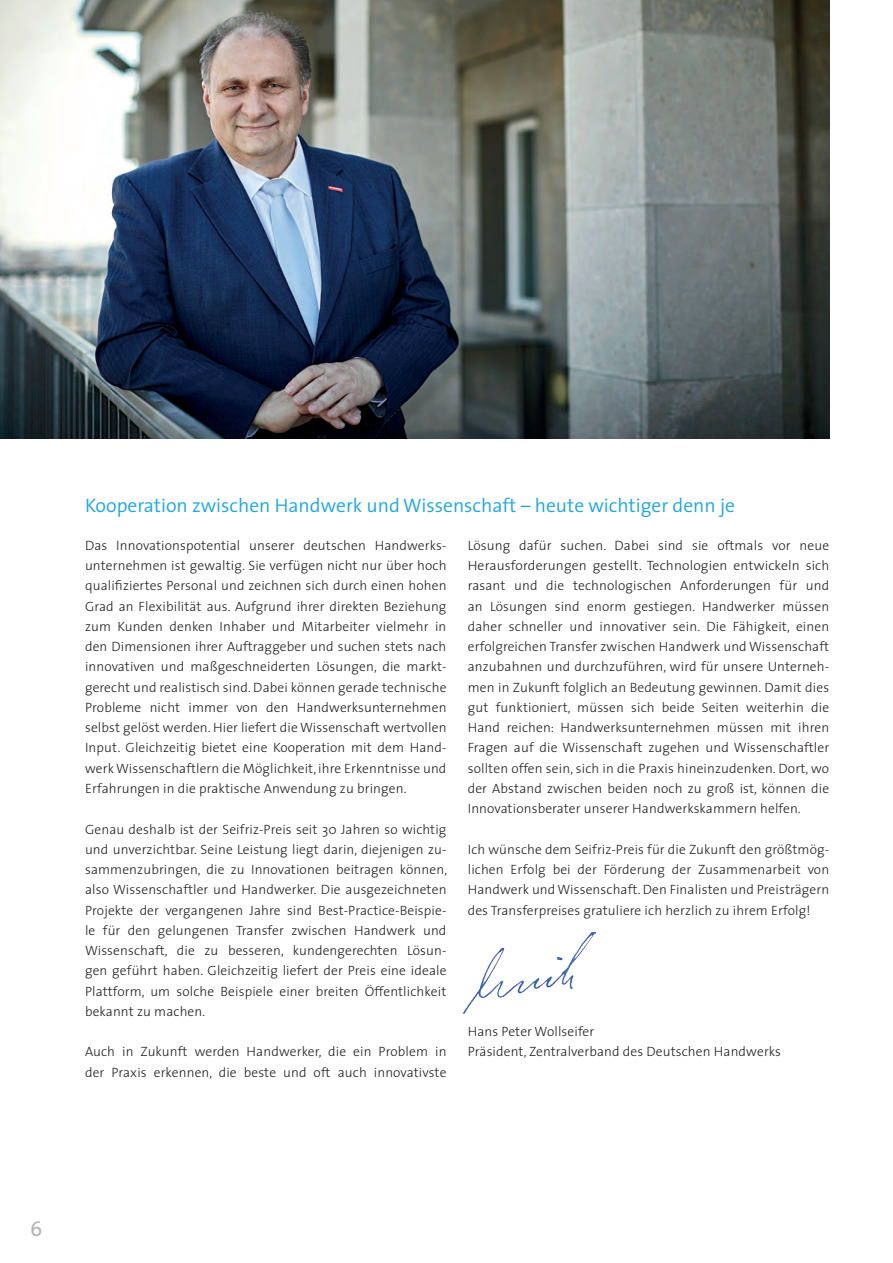
<style>
.page{position:relative;width:893px;height:1263px;background:#fff}
.page>*{position:absolute;margin:0;border:0;box-sizing:border-box;transform-origin:0 0}
.t1{font:21px "The Sans";color:#b2b3b7}
.Subline{font:300 19.5px "The Sans";color:#1da6df}
.Copy{font:300 13.5px/20.2px "The Sans";letter-spacing:.01em;color:#231f20;text-align:justify}
</style>
<div class="page">
<img style="left:463px;top:932px;width:132px;height:81px">
<img style="left:0;top:0;width:829px;height:438px">
<p class="Subline" style="left:85px;top:489px;width:651px">Kooperation zwischen Handwerk und Wissenschaft – heute wichtiger denn je</p>
<p class="Copy" style="left:85px;top:535px;width:363px">Das Innovationspotential unserer deutschen Handwerks&shy;unternehmen ist gewaltig. Sie verfügen nicht nur über hoch qualifiziertes Personal und zeichnen sich durch einen hohen Grad an Flexibilität aus. Aufgrund ihrer direkten Beziehung zum Kunden denken Inhaber und Mitarbeiter vielmehr in den Dimensionen ihrer Auftraggeber und suchen stets nach innovativen und maßgeschneiderten Lösungen, die markt&shy;gerecht und realistisch sind. Dabei können gerade technische Probleme nicht immer von den Handwerksunternehmen selbst gelöst werden. Hier liefert die Wissenschaft wertvollen Input. Gleichzeitig bietet eine Kooperation mit dem Hand&shy;werk Wissenschaftlern die Möglichkeit, ihre Erkenntnisse und Erfahrungen in die praktische Anwendung zu bringen.</p>
<p class="Copy" style="left:85px;top:818px;width:364px">Genau deshalb ist der Seifriz-Preis seit 30 Jahren so wichtig und unverzichtbar. Seine Leistung liegt darin, diejenigen zu&shy;sammenzubringen, die zu Innovationen beitragen können, also Wissenschaftler und Handwerker. Die ausgezeichneten Projekte der vergangenen Jahre sind Best-Practice-Beispie&shy;le für den gelungenen Transfer zwischen Handwerk und Wissenschaft, die zu besseren, kundengerechten Lösun&shy;gen geführt haben. Gleichzeitig liefert der Preis eine ideale Plattform, um solche Beispiele einer breiten Öffentlichkeit bekannt zu machen.</p>
<p class="Copy" style="left:85px;top:1041px;width:363px">Auch in Zukunft werden Handwerker, die ein Problem in der Praxis erkennen, die beste und oft auch innovativste</p>
<p class="Copy" style="left:468px;top:535px;width:363px">Lösung dafür suchen. Dabei sind sie oftmals vor neue Herausforderungen gestellt. Technologien entwickeln sich rasant und die technologischen Anforderungen für und an Lösungen sind enorm gestiegen. Handwerker müssen daher schneller und innovativer sein. Die Fähigkeit, einen erfolgreichen Transfer zwischen Handwerk und Wissenschaft anzubahnen und durchzuführen, wird für unsere Unterneh&shy;men in Zukunft folglich an Bedeutung gewinnen. Damit dies gut funktioniert, müssen sich beide Seiten weiterhin die Hand reichen: Handwerksunternehmen müssen mit ihren Fragen auf die Wissenschaft zugehen und Wissenschaftler sollten offen sein, sich in die Praxis hineinzudenken. Dort, wo der Abstand zwischen beiden noch zu groß ist, können die Innovationsberater unserer Handwerkskammern helfen.</p>
<p class="Copy" style="left:468px;top:839px;width:363px">Ich wünsche dem Seifriz-Preis für die Zukunft den größtmög&shy;lichen Erfolg bei der Förderung der Zusammenarbeit von Handwerk und Wissenschaft. Den Finalisten und Preisträgern des Transferpreises gratuliere ich herzlich zu ihrem Erfolg!</p>
<p class="Copy" style="left:468px;top:1021px;width:315px">Hans Peter Wollseifer<br>Präsident, Zentralverband des Deutschen Handwerks</p>
<p class="t1" style="left:30px;top:1211px;width:14px">6</p>
</div>
